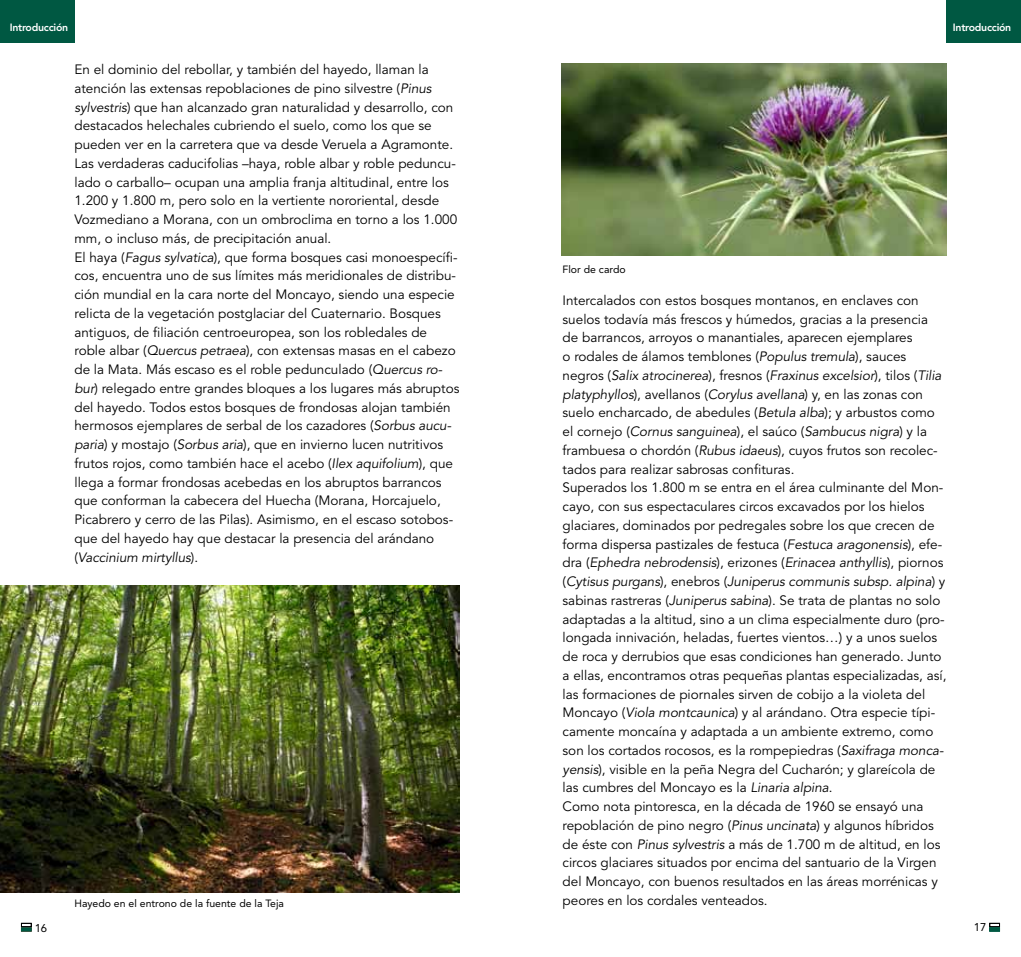
<style>
.page{position:relative;width:1021px;height:957px;background:#fff}
.page>*{position:absolute;margin:0;border:0;box-sizing:border-box;transform-origin:0 0}
.t1{font:13.5px/18.8px "Avenir LT Std";color:#000}
.t2{font:11.25px "Avenir LT Std";color:#000}
.t3{font:10.5px "Avenir LT Std";color:#000}
.t4{font:800 10.5px "Avenir LT Std";letter-spacing:-.025em;color:#fff}
.s1{font-style:italic}
</style>
<div class="page">
<div style="left:989px;top:923px;width:10px;height:4px;border:1px solid #000"></div>
<hr style="left:989px;top:927px;width:10px;height:4px;background:#005842">
<div style="left:21px;top:923px;width:10px;height:4px;border:1px solid #000"></div>
<svg style="left:21px;top:927px;width:10px;height:4px"></svg>
<div style="left:0;top:0;width:74px;height:43px;background:#005842"></div>
<div style="left:946px;top:0;width:74px;height:43px;background:#005842"></div>
<img style="left:0;top:586px;width:459px;height:306px">
<img style="left:561px;top:64px;width:385px;height:192px">
<p class="t4" style="left:10px;top:21px;width:60px">Introducción</p>
<p class="t4" style="left:952px;top:21px;width:60px">Introducción</p>
<p class="t1" style="left:74px;top:60px;width:386px">En el dominio del rebollar, y también del hayedo, llaman la atención las extensas repoblaciones de pino silvestre (<span class="s1">Pinus sylvestris</span>) que han alcanzado gran naturalidad y desarrollo, con destacados helechales cubriendo el suelo, como los que se pueden ver en la carretera que va desde Veruela a Agramonte.<br>Las verdaderas caducifolias –haya, roble albar y roble peduncu&shy;lado o carballo– ocupan una amplia franja altitudinal, entre los 1.200 y 1.800 m, pero solo en la vertiente nororiental, desde Vozmediano a Morana, con un ombroclima en torno a los 1.000 mm, o incluso más, de precipitación anual.<br>El haya (<span class="s1">Fagus sylvatica</span>), que forma bosques casi monoespecífi&shy;cos, encuentra uno de sus límites más meridionales de distribu&shy;ción mundial en la cara norte del Moncayo, siendo una especie relicta de la vegetación postglaciar del Cuaternario. Bosques antiguos, de filiación centroeuropea, son los robledales de roble albar (<span class="s1">Quercus petraea</span>), con extensas masas en el cabezo de la Mata. Más escaso es el roble pedunculado (<span class="s1">Quercus ro&shy;bur</span>) relegado entre grandes bloques a los lugares más abruptos del hayedo. Todos estos bosques de frondosas alojan también hermosos ejemplares de serbal de los cazadores (<span class="s1">Sorbus aucu&shy;paria</span>) y mostajo (<span class="s1">Sorbus aria</span>), que en invierno lucen nutritivos frutos rojos, como también hace el acebo (<span class="s1">Ilex aquifolium</span>), que llega a formar frondosas acebedas en los abruptos barrancos que conforman la cabecera del Huecha (Morana, Horcajuelo, Picabrero y cerro de las Pilas). Asimismo, en el escaso sotobos&shy;que del hayedo hay que destacar la presencia del arándano (<span class="s1">Vaccinium mirtyllus</span>).</p>
<p class="t3" style="left:562px;top:263px;width:65px">Flor de cardo</p>
<p class="t1" style="left:562px;top:291px;width:385px">Intercalados con estos bosques montanos, en enclaves con suelos todavía más frescos y húmedos, gracias a la presencia de barrancos, arroyos o manantiales, aparecen ejemplares<br>o rodales de álamos temblones (<span class="s1">Populus tremula</span>), sauces negros (<span class="s1">Salix atrocinerea</span>), fresnos (<span class="s1">Fraxinus excelsior</span>), tilos (<span class="s1">Tilia platyphyllos</span>), avellanos (<span class="s1">Corylus avellana</span>) y, en las zonas con suelo encharcado, de abedules (<span class="s1">Betula alba</span>); y arbustos como el cornejo (<span class="s1">Cornus sanguinea</span>), el saúco (<span class="s1">Sambucus nigra</span>) y la frambuesa o chordón (<span class="s1">Rubus idaeus</span>), cuyos frutos son recolec&shy;tados para realizar sabrosas confituras.<br>Superados los 1.800 m se entra en el área culminante del Mon&shy;cayo, con sus espectaculares circos excavados por los hielos glaciares, dominados por pedregales sobre los que crecen de forma dispersa pastizales de festuca (<span class="s1">Festuca aragonensis</span>), efe&shy;dra (<span class="s1">Ephedra nebrodensis</span>), erizones (<span class="s1">Erinacea anthyllis</span>), piornos (<span class="s1">Cytisus purgans</span>), enebros (<span class="s1">Juniperus communis subsp. alpina</span>) y sabinas rastreras (<span class="s1">Juniperus sabina</span>). Se trata de plantas no solo adaptadas a la altitud, sino a un clima especialmente duro (pro&shy;longada innivación, heladas, fuertes vientos…) y a unos suelos de roca y derrubios que esas condiciones han generado. Junto a ellas, encontramos otras pequeñas plantas especializadas, así, las formaciones de piornales sirven de cobijo a la violeta del Moncayo (<span class="s1">Viola montcaunica</span>) y al arándano. Otra especie típi&shy;camente moncaína y adaptada a un ambiente extremo, como son los cortados rocosos, es la rompepiedras (<span class="s1">Saxifraga monca&shy;yensis</span>), visible en la peña Negra del Cucharón; y glareícola de las cumbres del Moncayo es la <span class="s1">Linaria alpina</span>.<br>Como nota pintoresca, en la década de 1960 se ensayó una repoblación de pino negro (<span class="s1">Pinus uncinata</span>) y algunos híbridos de éste con <span class="s1">Pinus sylvestris</span> a más de 1.700 m de altitud, en los circos glaciares situados por encima del santuario de la Virgen del Moncayo, con buenos resultados en las áreas morrénicas y peores en los cordales venteados.</p>
<p class="t3" style="left:74px;top:897px;width:211px">Hayedo en el entrono de la fuente de la Teja</p>
<p class="t2" style="left:35px;top:921px;width:14px">16</p>
<p class="t2" style="left:973px;top:920px;width:14px">17</p>
</div>
